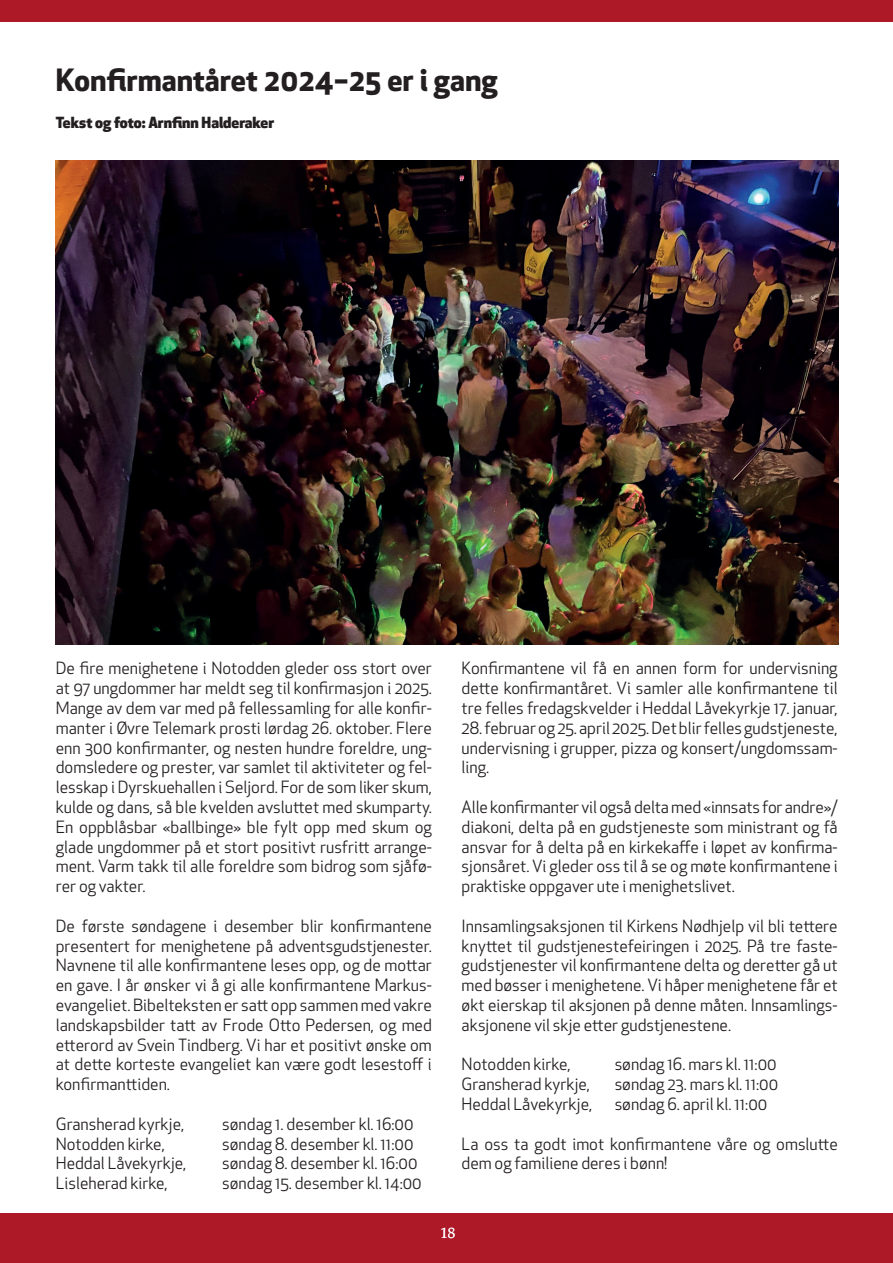
<style>
.page{position:relative;width:893px;height:1263px;background:#fff}
.page>*{position:absolute;margin:0;border:0;box-sizing:border-box;transform-origin:0 0}
.t1{font:700 30px "Apex New";color:#231f20}
.t2{font:16.5px/19.8px "Apex New";color:#231f20;text-align:justify}
.t3{font:800 15px "Apex New";color:#231f20}
.t4{font:15px "Palatino";color:#fff}
</style>
<div class="page">
<div style="left:0;top:1213px;width:893px;height:50px;background:#ad1926"></div>
<div style="left:0;top:0;width:893px;height:21px;background:#ad1926"></div>
<img style="left:56px;top:160px;width:782px;height:485px">
<h1 class="t1" style="left:56px;top:58px;width:443px">Konfirmantåret 2024–25 er i gang</h1>
<p class="t3" style="left:56px;top:112px;width:220px">Tekst og foto: Arnfinn Halderaker</p>
<p class="t2" style="left:56px;top:658px;width:378px">De fire menighetene i Notodden gleder oss stort over at 97 ungdommer har meldt seg til konfirmasjon i 2025.<br>Mange av dem var med på fellessamling for alle konfir&shy;manter i Øvre Telemark prosti lørdag 26. oktober. Flere enn 300 konfirmanter, og nesten hundre foreldre, ung&shy;domsledere og prester, var samlet til aktiviteter og fel&shy;lesskap i Dyrskuehallen i Seljord. For de som liker skum, kulde og dans, så ble kvelden avsluttet med skumparty.<br>En oppblåsbar «ballbinge» ble fylt opp med skum og glade ungdommer på et stort positivt rusfritt arrange&shy;ment. Varm takk til alle foreldre som bidrog som sjåfø&shy;rer og vakter.</p>
<p class="t2" style="left:56px;top:916px;width:378px">De første søndagene i desember blir konfirmantene presentert for menighetene på adventsgudstjenester.<br>Navnene til alle konfirmantene leses opp, og de mottar en gave. I år ønsker vi å gi alle konfirmantene Markus&shy;evangeliet. Bibelteksten er satt opp sammen med vakre landskapsbilder tatt av Frode Otto Pedersen, og med etterord av Svein Tindberg. Vi har et positivt ønske om at dette korteste evangeliet kan være godt lesestoff i konfirmanttiden.</p>
<p class="t2" style="left:56px;top:1114px;width:130px">Gransherad kyrkje,</p>
<p class="t2" style="left:222px;top:1114px;width:193px">søndag 1. desember kl. 16:00</p>
<p class="t2" style="left:56px;top:1134px;width:111px">Notodden kirke,</p>
<p class="t2" style="left:222px;top:1134px;width:193px">søndag 8. desember kl. 11:00</p>
<p class="t2" style="left:56px;top:1153px;width:132px">Heddal Låvekyrkje,</p>
<p class="t2" style="left:222px;top:1153px;width:197px">søndag 8. desember kl. 16:00</p>
<p class="t2" style="left:56px;top:1173px;width:113px">Lisleherad kirke,</p>
<p class="t2" style="left:222px;top:1173px;width:201px">søndag 15. desember kl. 14:00</p>
<p class="t2" style="left:462px;top:658px;width:378px">Konfirmantene vil få en annen form for undervisning dette konfirmantåret. Vi samler alle konfirmantene til tre felles fredagskvelder i Heddal Låvekyrkje 17. januar,</p>
<p class="t2" style="left:462px;top:718px;width:378px">28. februar og 25. april 2025. Det blir felles gudstjeneste, undervisning i grupper, pizza og konsert/ungdomssam&shy;ling.</p>
<p class="t2" style="left:462px;top:797px;width:378px">Alle konfirmanter vil også delta med «innsats for andre»/ diakoni, delta på en gudstjeneste som ministrant og få ansvar for å delta på en kirkekaffe i løpet av konfirma&shy;sjonsåret. Vi gleder oss til å se og møte konfirmantene i praktiske oppgaver ute i menighetslivet.</p>
<p class="t2" style="left:462px;top:916px;width:378px">Innsamlingsaksjonen til Kirkens Nødhjelp vil bli tettere knyttet til gudstjenestefeiringen i 2025. På tre faste&shy;gudstjenester vil konfirmantene delta og deretter gå ut med bøsser i menighetene. Vi håper menighetene får et økt eierskap til aksjonen på denne måten. Innsamlings&shy;aksjonene vil skje etter gudstjenestene.</p>
<p class="t2" style="left:462px;top:1054px;width:111px">Notodden kirke,</p>
<p class="t2" style="left:615px;top:1054px;width:163px">søndag 16. mars kl. 11:00</p>
<p class="t2" style="left:462px;top:1074px;width:130px">Gransherad kyrkje,</p>
<p class="t2" style="left:615px;top:1074px;width:165px">søndag 23. mars kl. 11:00</p>
<p class="t2" style="left:462px;top:1094px;width:132px">Heddal Låvekyrkje,</p>
<p class="t2" style="left:615px;top:1094px;width:154px">søndag 6. april kl. 11:00</p>
<p class="t2" style="left:462px;top:1134px;width:378px">La oss ta godt imot konfirmantene våre og omslutte dem og familiene deres i bønn!</p>
<p class="t4" style="left:440px;top:1224px;width:16px">18</p>
</div>
